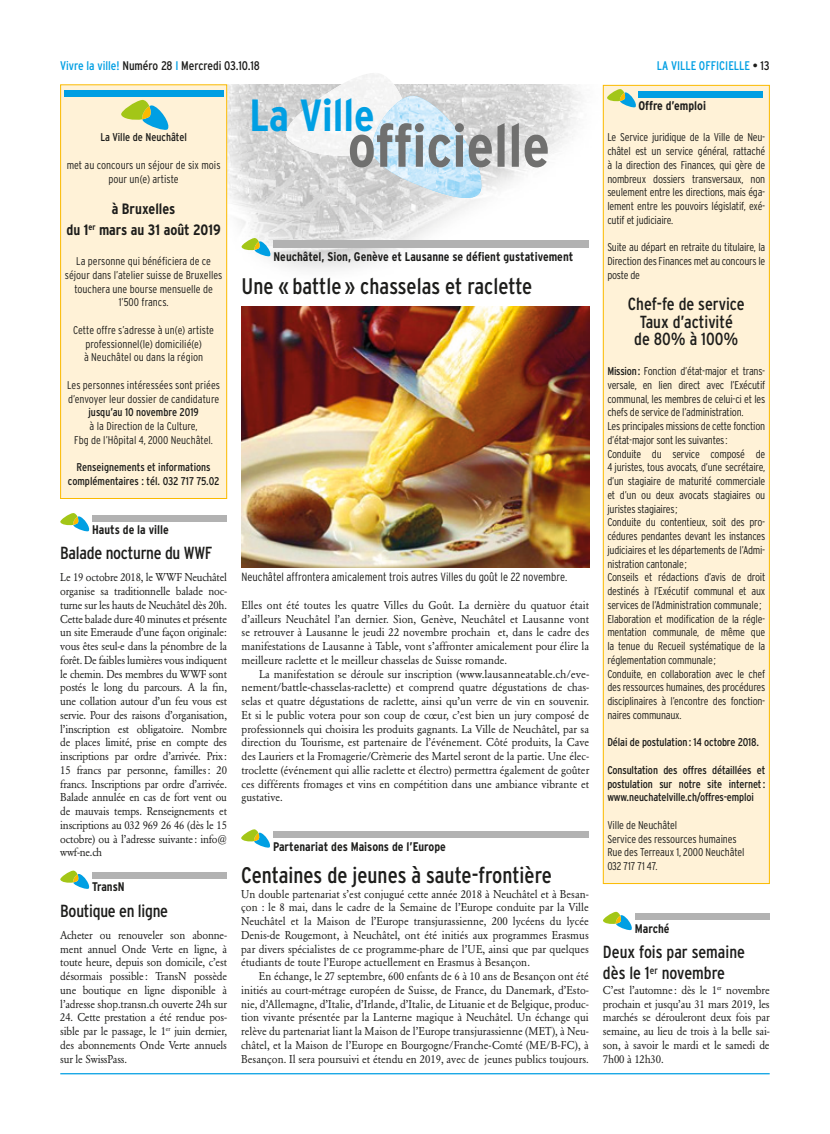
<style>
.page{position:relative;width:830px;height:1134px;background:#fff}
.page>*{position:absolute;margin:0;border:0;box-sizing:border-box;transform-origin:0 0}
.t1{font:700 condensed 60px "Interstate";color:#70706f}
.t2{font:700 condensed 45px "Interstate";color:#009fe3}
.t3{font:condensed 22.5px "Interstate";color:#1d1d1b}
.t4{font:condensed 17.5px/17.5px "Interstate";color:#1d1d1b;text-align:center}
.t5{font:700 condensed 15px/21px "Interstate";color:#1d1d1b;text-align:center}
.t6{font:700 condensed 12.5px "Interstate";color:#1d1d1b}
.t7{font:condensed 12.5px "Interstate";color:#1d1d1b}
.t8{font:condensed 12.5px "Interstate";color:#009fe3}
.t9{font:300 condensed 11.88px "Interstate";color:#1d1d1b}
.t10{font:11.25px/13.8px "Garamond BE";color:#1d1d1b;text-align:justify;scale:.95 1}
.t11{font:300 condensed 11.25px/13.8px "Interstate";letter-spacing:-.02em;color:#1d1d1b;text-align:justify}
.t12{font:11.25px/13.8px "Garamond BE";color:#1d1d1b;text-align:justify;scale:.94 1}
.t13{font:300 condensed 11.25px/13.8px "Interstate";color:#1d1d1b;text-align:center}
.t14{font:condensed 11.25px/13.8px "Interstate";letter-spacing:-.01em;color:#1d1d1b;text-align:justify}
.s1{color:#009fe3}
.s2{color:#1d1d1b}
.s3{font-weight:400}
</style>
<div class="page">
<hr style="left:60px;top:1073px;width:709px;height:1px;background:#009fe3">
<img style="left:227px;top:85px;width:355px;height:196px">
<svg style="left:270px;top:73px;width:212px;height:139px"></svg>
<img style="left:372px;top:96px;width:109px;height:102px">
<div style="left:603px;top:85px;width:166px;height:798px;background:#fff2d7"></div>
<div style="left:602px;top:85px;width:167px;height:799px;border:1px solid #fbba00"></div>
<div style="left:638px;top:91px;width:124px;height:6px;background:#009fe3"></div>
<svg style="left:607px;top:89px;width:28px;height:18px"></svg>
<div style="left:61px;top:85px;width:165px;height:413px;background:#fff2d7"></div>
<div style="left:60px;top:84px;width:167px;height:415px;border:1px solid #fbba00"></div>
<div style="left:64px;top:91px;width:160px;height:6px;background:#009fe3"></div>
<svg style="left:121px;top:100px;width:47px;height:30px"></svg>
<div style="left:92px;top:515px;width:135px;height:6px;background:#b2b2b2"></div>
<svg style="left:60px;top:513px;width:29px;height:18px"></svg>
<div style="left:273px;top:240px;width:316px;height:8px;background:#b2b2b2"></div>
<svg style="left:241px;top:238px;width:29px;height:18px"></svg>
<img style="left:241px;top:306px;width:348px;height:261px">
<div style="left:273px;top:831px;width:315px;height:7px;background:#b2b2b2"></div>
<svg style="left:241px;top:829px;width:29px;height:19px"></svg>
<div style="left:634px;top:914px;width:135px;height:6px;background:#b2b2b2"></div>
<svg style="left:603px;top:912px;width:28px;height:18px"></svg>
<div style="left:92px;top:872px;width:135px;height:7px;background:#b2b2b2"></div>
<svg style="left:60px;top:870px;width:29px;height:19px"></svg>
<p class="t7" style="left:60px;top:59px;width:201px"><span class="s1">Vivre la ville!</span> Numéro 28 <span class="s1">I</span> Mercredi 03.10.18</p>
<p class="t8" style="left:656px;top:59px;width:114px">LA VILLE OFFICIELLE <span class="s2">• 13</span></p>
<h2 class="t2" style="left:249px;top:90px;width:127px">La Ville</h2>
<p class="t6" style="left:638px;top:98px;width:69px">Offre d’emploi</p>
<h1 class="t1" style="left:347px;top:112px;width:203px">officielle</h1>
<p class="t11" style="left:607px;top:130px;width:159px">Le Service juridique de la Ville de Neu&shy;châtel est un service général, rattaché à la direction des Finances, qui gère de nombreux dossiers transversaux, non seulement entre les directions, mais éga&shy;lement entre les pouvoirs législatif, exé&shy;cutif et judiciaire.</p>
<p class="t11" style="left:607px;top:240px;width:159px">Suite au départ en retraite du titulaire, la Direction des Finances met au concours le poste de</p>
<h3 class="t4" style="left:627px;top:295px;width:118px">Chef-fe de service<br>Taux d’activité<br>de 80% à 100%</h3>
<p class="t11" style="left:607px;top:364px;width:159px;text-align:left"><span class="s3">Mission:</span> Fonction d’état-major et trans&shy;versale, en lien direct avec l’Exécutif communal, les membres de celui-ci et les chefs de service de l’administration.<br>Les principales missions de cette fonction d’état-major sont les suivantes:<br>Conduite du service composé de 4 juristes, tous avocats, d’une secrétaire, d’un stagiaire de maturité commerciale et d’un ou deux avocats stagiaires ou juristes stagiaires;<br>Conduite du contentieux, soit des pro&shy;cédures pendantes devant les instances judiciaires et les départements de l’Admi&shy;nistration cantonale;<br>Conseils et rédactions d’avis de droit destinés à l’Exécutif communal et aux services de l’Administration communale; Elaboration et modification de la régle&shy;mentation communale, de même que la tenue du Recueil systématique de la réglementation communale;<br>Conduite, en collaboration avec le chef des ressources humaines, des procédures disciplinaires à l’encontre des fonction&shy;naires communaux.</p>
<p class="t14" style="left:607px;top:735px;width:153px">Délai de postulation: 14 octobre 2018.</p>
<p class="t14" style="left:607px;top:763px;width:159px">Consultation des offres détaillées et postulation sur notre site internet: www.neuchatelville.ch/offres-emploi</p>
<p class="t11" style="left:607px;top:818px;width:139px;text-align:left">Ville de Neuchâtel<br>Service des ressources humaines<br>Rue des Terreaux 1, 2000 Neuchâtel<br>032 717 71 47.</p>
<p class="t14" style="left:100px;top:130px;width:88px">La Ville de Neuchâtel</p>
<p class="t13" style="left:67px;top:158px;width:155px">met au concours un séjour de six mois pour un(e) artiste</p>
<h3 class="t5" style="left:66px;top:198px;width:156px">à Bruxelles<br>du 1<sup>er</sup> mars au 31 août 2019</h3>
<p class="t13" style="left:65px;top:254px;width:159px">La personne qui bénéficiera de ce séjour dans l’atelier suisse de Bruxelles touchera une bourse mensuelle de<br>1’500 francs.</p>
<p class="t13" style="left:73px;top:323px;width:142px">Cette offre s’adresse à un(e) artiste professionnel(le) domicilié(e)<br>à Neuchâtel ou dans la région</p>
<p class="t13" style="left:67px;top:378px;width:154px;text-align:left">Les personnes intéressées sont priées d’envoyer leur dossier de candidature</p>
<p class="t14" style="left:88px;top:405px;width:112px">jusqu’au 10 novembre 2019</p>
<p class="t13" style="left:74px;top:419px;width:140px">à la Direction de la Culture,<br>Fbg de l’Hôpital 4, 2000 Neuchâtel.</p>
<p class="t14" style="left:68px;top:460px;width:153px;text-align:center">Renseignements et informations complémentaires : tél. 032 717 75.02</p>
<p class="t6" style="left:273px;top:250px;width:301px">Neuchâtel, Sion, Genève et Lausanne se défient gustativement</p>
<h3 class="t3" style="left:241px;top:274px;width:292px">Une « battle » chasselas et raclette</h3>
<p class="t6" style="left:92px;top:522px;width:78px">Hauts de la ville</p>
<h3 class="t4" style="left:60px;top:544px;width:153px">Balade nocturne du WWF</h3>
<p class="t12" style="left:60px;top:571px;width:179px">Le 19 octobre 2018, le WWF Neuchâtel organise sa traditionnelle balade noc&shy;turne sur les hauts de Neuchâtel dès 20h.<br>Cette balade dure 40 minutes et présente un site Emeraude d’une façon originale: vous êtes seul-e dans la pénombre de la forêt. De faibles lumières vous indiquent le chemin. Des membres du WWF sont postés le long du parcours. A la fin, une collation autour d’un feu vous est servie. Pour des raisons d’organisation, l’inscription est obligatoire. Nombre de places limité, prise en compte des inscriptions par ordre d’arrivée. Prix:<br>15 francs par personne, familles: 20 francs. Inscriptions par ordre d’arrivée.<br>Balade annulée en cas de fort vent ou de mauvais temps. Renseignements et inscriptions au 032 969 26 46 (dès le 15 octobre) ou à l’adresse suivante: info@ wwf-ne.ch</p>
<p class="t9" style="left:241px;top:570px;width:327px">Neuchâtel affrontera amicalement trois autres Villes du goût le 22 novembre.</p>
<p class="t10" style="left:241px;top:598px;width:367px">Elles ont été toutes les quatre Villes du Goût. La dernière du quatuor était d’ailleurs Neuchâtel l’an dernier. Sion, Genève, Neuchâtel et Lausanne vont se retrouver à Lausanne le jeudi 22 novembre prochain et, dans le cadre des manifestations de Lausanne à Table, vont s’affronter amicalement pour élire la meilleure raclette et le meilleur chasselas de Suisse romande.</p>
<p class="t10" style="left:241px;top:667px;width:367px;text-indent:18px">La manifestation se déroule sur inscription (www.lausanneatable.ch/eve&shy;nement/battle-chasselas-raclette) et comprend quatre dégustations de chas&shy;selas et quatre dégustations de raclette, ainsi qu’un verre de vin en souvenir.<br>Et si le public votera pour son coup de cœur, c’est bien un jury composé de professionnels qui choisira les produits gagnants. La Ville de Neuchâtel, par sa direction du Tourisme, est partenaire de l’événement. Côté produits, la Cave des Lauriers et la Fromagerie/Crèmerie des Martel seront de la partie. Une élec&shy;troclette (événement qui allie raclette et électro) permettra également de goûter ces différents fromages et vins en compétition dans une ambiance vibrante et gustative.</p>
<p class="t6" style="left:273px;top:840px;width:174px">Partenariat des Maisons de l’Europe</p>
<h3 class="t3" style="left:241px;top:862px;width:312px">Centaines de jeunes à saute-frontière</h3>
<p class="t10" style="left:241px;top:887px;width:367px">Un double partenariat s’est conjugué cette année 2018 à Neuchâtel et à Besan&shy;çon : le 8 mai, dans le cadre de la Semaine de l’Europe conduite par la Ville Neuchâtel et la Maison de l’Europe transjurassienne, 200 lycéens du lycée Denis-de Rougemont, à Neuchâtel, ont été initiés aux programmes Erasmus par divers spécialistes de ce programme-phare de l’UE, ainsi que par quelques étudiants de toute l’Europe actuellement en Erasmus à Besançon.</p>
<p class="t10" style="left:241px;top:969px;width:367px;text-indent:18px">En échange, le 27 septembre, 600 enfants de 6 à 10 ans de Besançon ont été initiés au court-métrage européen de Suisse, de France, du Danemark, d’Esto&shy;nie, d’Allemagne, d’Italie, d’Irlande, d’Italie, de Lituanie et de Belgique, produc&shy;tion vivante présentée par la Lanterne magique à Neuchâtel. Un échange qui relève du partenariat liant la Maison de l’Europe transjurassienne (MET), à Neu&shy;châtel, et la Maison de l’Europe en Bourgogne/Franche-Comté (ME/B-FC), à Besançon. Il sera poursuivi et étendu en 2019, avec de jeunes publics toujours.</p>
<p class="t6" style="left:92px;top:880px;width:34px">TransN</p>
<h3 class="t4" style="left:60px;top:901px;width:109px">Boutique en ligne</h3>
<p class="t12" style="left:60px;top:928px;width:179px">Acheter ou renouveler son abonne&shy;ment annuel Onde Verte en ligne, à toute heure, depuis son domicile, c’est désormais possible: TransN possède une boutique en ligne disponible à l’adresse shop.transn.ch ouverte 24h sur</p>
<p class="t12" style="left:60px;top:1011px;width:179px">24. Cette prestation a été rendue pos&shy;sible par le passage, le 1<sup>er</sup> juin dernier, des abonnements Onde Verte annuels sur le SwissPass.</p>
<p class="t6" style="left:634px;top:921px;width:36px">Marché</p>
<h3 class="t4" style="left:602px;top:941px;width:143px;line-height:21.5px;text-align:left">Deux fois par semaine dès le 1<sup>er</sup> novembre</h3>
<p class="t10" style="left:602px;top:983px;width:177px">C’est l’automne: dès le 1<sup>er</sup> novembre prochain et jusqu’au 31 mars 2019, les marchés se dérouleront deux fois par semaine, au lieu de trois à la belle sai&shy;son, à savoir le mardi et le samedi de 7h00 à 12h30.</p>
</div>
